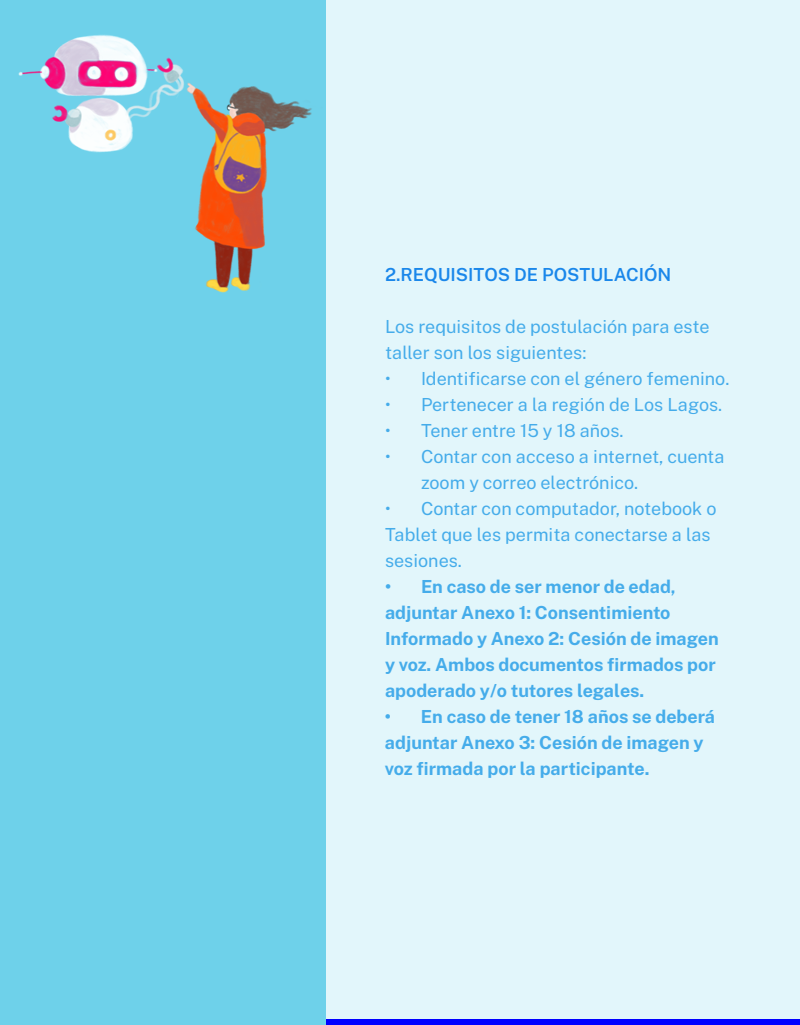
<style>
.page{position:relative;width:800px;height:1025px;background:#fff}
.page>*{position:absolute;margin:0;border:0;box-sizing:border-box;transform-origin:0 0}
.t1{font:18px/26px "Public Sans";color:#45acea}
.t2{font:700 18px/26px "Public Sans";color:#45acea}
.t3{font:600 18px "Public Sans";color:#1a87ea}
</style>
<div class="page">
<div style="left:0;top:0;width:326px;height:1025px;background:#6ed1ea"></div>
<div style="left:326px;top:0;width:474px;height:1025px;background:#e2f6fb"></div>
<div style="left:326px;top:1020px;width:474px;height:5px;background:#00f"></div>
<p class="t3" style="left:385px;top:262px;width:288px">2.REQUISITOS DE POSTULACIÓN</p>
<p class="t1" style="left:385px;top:312px;width:326px">Los requisitos de postulación para este taller son los siguientes:</p>
<p class="t1" style="left:385px;top:364px;width:346px">• Identificarse con el género femenino.</p>
<p class="t1" style="left:385px;top:390px;width:339px">• Pertenecer a la región de Los Lagos.</p>
<p class="t1" style="left:385px;top:416px;width:240px">• Tener entre 15 y 18 años.</p>
<p class="t1" style="left:421px;top:442px;width:305px;text-indent:-36px">• Contar con acceso a internet, cuenta zoom y correo electrónico.</p>
<p class="t1" style="left:385px;top:494px;width:333px">• Contar con computador, notebook o<br>Tablet que les permita conectarse a las sesiones.</p>
<p class="t2" style="left:385px;top:572px;width:335px">• En caso de ser menor de edad, adjuntar Anexo 1: Consentimiento Informado y Anexo 2: Cesión de imagen y voz. Ambos documentos firmados por apoderado y/o tutores legales.</p>
<p class="t2" style="left:385px;top:702px;width:332px">• En caso de tener 18 años se deberá adjuntar Anexo 3: Cesión de imagen y voz firmada por la participante.</p>
</div>
